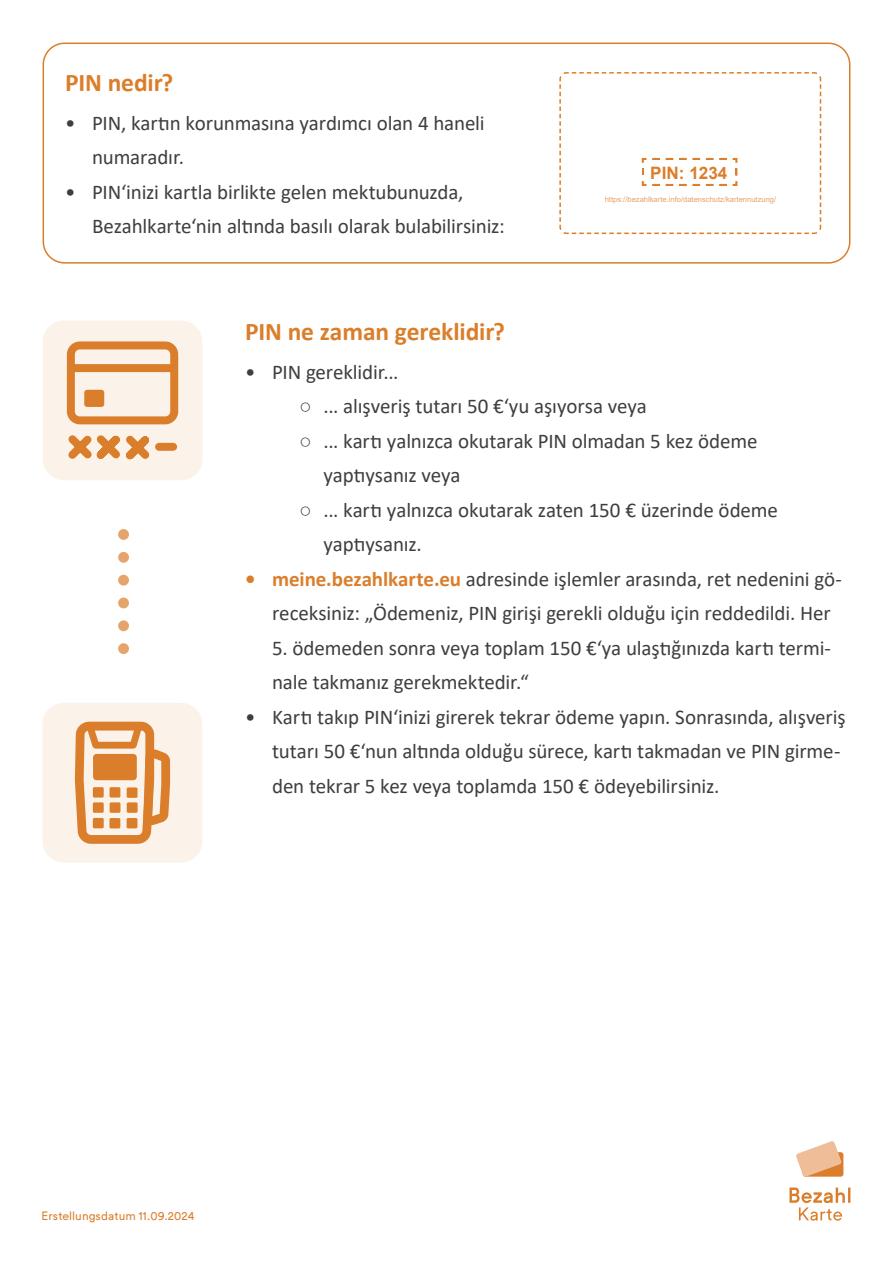
<style>
.page{position:relative;width:893px;height:1263px;background:#fff}
.page>*{position:absolute;margin:0;border:0;box-sizing:border-box;transform-origin:0 0}
.t1{font:700 25.5px "Calibri";letter-spacing:-.005em;color:#db7e2b}
.t2{font:21px/34.5px "Calibri";letter-spacing:-.01em;color:#3e3e3e}
.t3{font:700 17.1px "Arial";color:#db7e2b}
.t4{font:12px "Josala";color:#db7e2b}
.t5{font:7.65px "Arial";color:#e7a369}
.s1{font-family:"Garamond"}
.s2{font-weight:700;color:#db7e2b}
</style>
<div class="page">
<div style="left:43px;top:43px;width:807px;height:221px;border:2px solid #db7e2b;border-radius:21px"></div>
<svg style="left:789px;top:1187px;width:61px;height:34px"></svg>
<div style="left:803px;top:1152px;width:40px;height:25px;background:#db7e2b;border-radius:3px"></div>
<svg style="left:796px;top:1141px;width:46px;height:36px"></svg>
<svg style="left:559px;top:72px;width:263px;height:163px"></svg>
<div style="left:43px;top:320px;width:160px;height:160px;background:#fbf2ea;border-radius:21px"></div>
<div style="left:42px;top:703px;width:160px;height:160px;background:#fbf2ea;border-radius:21px"></div>
<svg style="left:75px;top:721px;width:95px;height:123px"></svg>
<div style="left:93px;top:802px;width:11px;height:11px;background:#db7e2b"></div>
<div style="left:110px;top:802px;width:10px;height:11px;background:#db7e2b"></div>
<div style="left:127px;top:802px;width:11px;height:11px;background:#db7e2b"></div>
<div style="left:93px;top:787px;width:11px;height:10px;background:#db7e2b"></div>
<div style="left:110px;top:787px;width:10px;height:10px;background:#db7e2b"></div>
<div style="left:127px;top:787px;width:11px;height:11px;background:#db7e2b"></div>
<svg style="left:66px;top:341px;width:113px;height:119px"></svg>
<div style="left:118px;top:529px;width:11px;height:11px;background:#e5a46b;border-radius:50%"></div>
<div style="left:118px;top:552px;width:11px;height:11px;background:#e5a46b;border-radius:50%"></div>
<div style="left:118px;top:575px;width:11px;height:11px;background:#e5a46b;border-radius:50%"></div>
<div style="left:118px;top:597px;width:11px;height:11px;background:#e5a46b;border-radius:50%"></div>
<div style="left:118px;top:620px;width:11px;height:11px;background:#e5a46b;border-radius:50%"></div>
<div style="left:118px;top:643px;width:11px;height:11px;background:#e5a46b;border-radius:50%"></div>
<p class="t1" style="left:65px;top:65px;width:110px">PIN nedir?</p>
<p class="t2" style="left:92px;top:105px;width:394px;text-indent:-27px">• PIN, kartın korunmasına yardımcı olan 4 haneli numaradır.</p>
<p class="t2" style="left:92px;top:174px;width:414px;text-indent:-27px">• PIN‘inizi kartla birlikte gelen mektubunuzda,<br>Bezahlkarte‘nin altında basılı olarak bulabilirsiniz:</p>
<p class="t3" style="left:650px;top:161px;width:79px">PIN: 1234</p>
<p class="t5" style="left:605px;top:194px;width:173px">https://bezahlkarte.info/datenschutz/kartennutzung/</p>
<p class="t1" style="left:245px;top:313px;width:261px">PIN ne zaman gereklidir?</p>
<p class="t2" style="left:245px;top:354px;width:155px">• PIN gereklidir...</p>
<p class="t2" style="left:299px;top:388px;width:349px"><span class="s1">○</span> ... alışveriş tutarı 50 €‘yu aşıyorsa veya</p>
<p class="t2" style="left:323px;top:423px;width:436px;text-indent:-24px"><span class="s1">○</span> ... kartı yalnızca okutarak PIN olmadan 5 kez ödeme yaptıysanız veya</p>
<p class="t2" style="left:323px;top:492px;width:456px;text-indent:-24px"><span class="s1">○</span> ... kartı yalnızca okutarak zaten 150 € üzerinde ödeme yaptıysanız.</p>
<p class="t2" style="left:272px;top:561px;width:571px;text-indent:-27px"><span class="s2">• meine.bezahlkarte.eu</span> adresinde işlemler arasında, ret nedenini gö&shy;receksiniz: „Ödemeniz, PIN girişi gerekli olduğu için reddedildi. Her</p>
<p class="t2" style="left:272px;top:630px;width:560px">5. ödemeden sonra veya toplam 150 €‘ya ulaştığınızda kartı termi&shy;nale takmanız gerekmektedir.“</p>
<p class="t2" style="left:272px;top:699px;width:575px;text-indent:-27px">• Kartı takıp PIN‘inizi girerek tekrar ödeme yapın. Sonrasında, alışveriş tutarı 50 €‘nun altında olduğu sürece, kartı takmadan ve PIN girme&shy;den tekrar 5 kez veya toplamda 150 € ödeyebilirsiniz.</p>
<p class="t4" style="left:42px;top:1210px;width:155px">Erstellungsdatum 11.09.2024</p>
</div>
